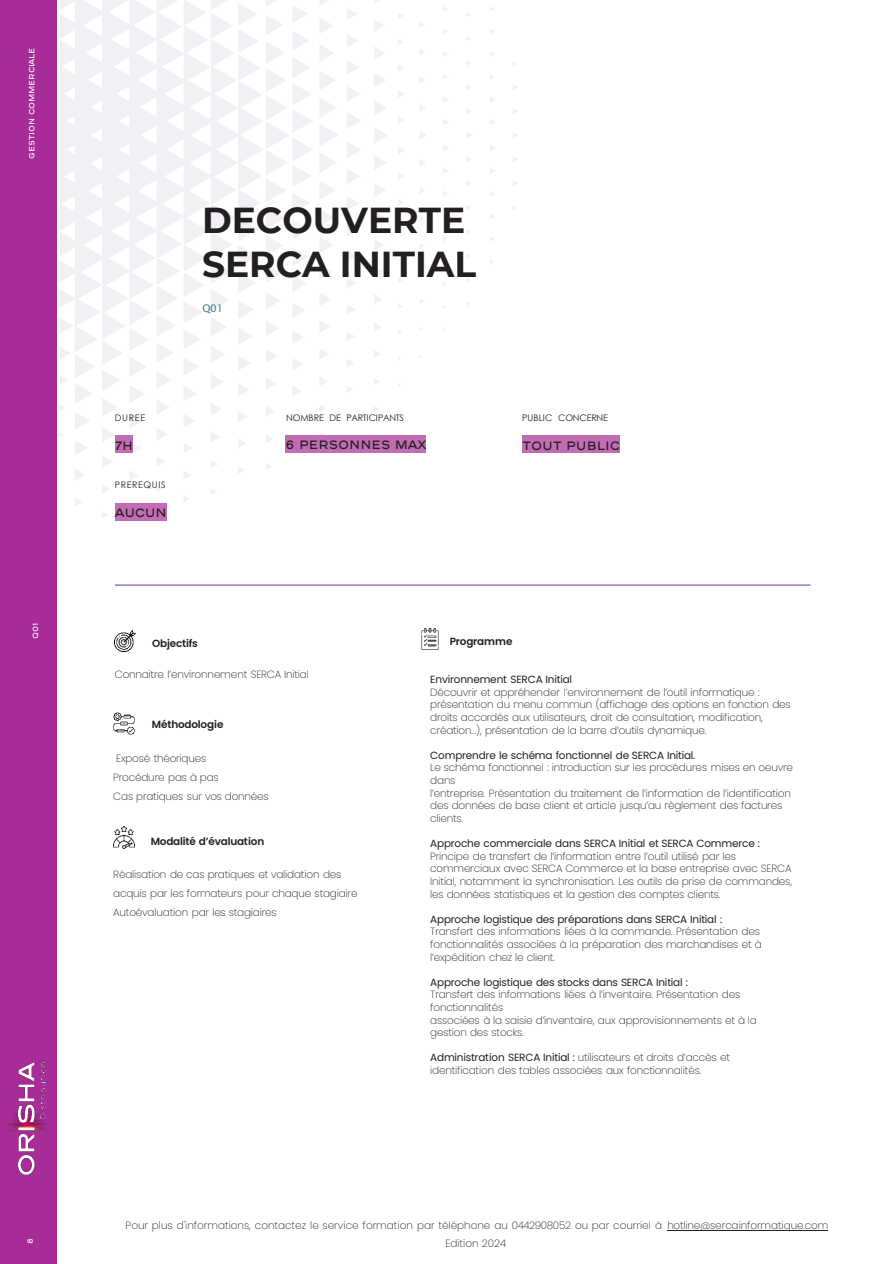
<style>
.page{position:relative;width:893px;height:1264px;background:#fff}
.page>*{position:absolute;margin:0;border:0;box-sizing:border-box;transform-origin:0 0}
.t1{font:700 36px "Montserrat";color:#231f20}
.t2{font:12px "AB Chanel Corpo";letter-spacing:-.005em;color:#231f20}
.t3{font:200 10.5px/12.6px "Poppins";letter-spacing:-.02em;color:#231f20}
.t4{font:10.5px "Poppins";letter-spacing:-.02em;color:#231f20}
.t5{font:600 10.5px "Poppins";letter-spacing:-.015em;color:#231f20}
.t6{font:200 10.5px "Poppins";color:#231f20}
.t7{font:10.5px "Lucida Sans Unicode";color:#3e7a93}
.t8{font:9px "Century Gothic";color:#231f20}
.t9{font:9px "Century Gothic";letter-spacing:.065em;color:#231f20}
.t10{font:7.5px "AB Chanel Corpo";letter-spacing:-.015em;color:#fff}
.s1{font-weight:400}
</style>
<div class="page">
<svg style="left:59px;top:0;width:459px;height:518px"></svg>
<div style="left:0;top:0;width:57px;height:1263px;background:#a82c97"></div>
<div style="left:115px;top:503px;width:51px;height:17px;background:#c26cb6"></div>
<div style="left:285px;top:435px;width:14px;height:17px;background:#c26cb6"></div>
<div style="left:299px;top:435px;width:96px;height:17px;background:#c26cb6"></div>
<div style="left:395px;top:435px;width:31px;height:17px;background:#c26cb6"></div>
<div style="left:115px;top:435px;width:7px;height:17px;background:#c26cb6"></div>
<div style="left:122px;top:435px;width:11px;height:17px;background:#c26cb6"></div>
<hr style="left:115px;top:584px;width:695px;height:1px;background:#7030a0">
<div style="left:522px;top:435px;width:98px;height:17px;background:#c26cb6"></div>
<hr style="left:667px;top:1229px;width:161px;height:1px;background:#231f20">
<img style="left:7px;top:1062px;width:41px;height:113px">
<img style="left:113px;top:712px;width:21px;height:22px">
<img style="left:113px;top:826px;width:21px;height:21px">
<img style="left:114px;top:630px;width:21px;height:21px">
<img style="left:421px;top:628px;width:18px;height:21px">
<p class="t10" style="left:27px;top:159px;width:113px;rotate:-90deg">GESTION COMMERCIALE</p>
<p class="t10" style="left:31px;top:638px;width:18px;rotate:-90deg">Q01</p>
<p class="t10" style="left:26px;top:1243px;width:7px;rotate:-90deg">8</p>
<p class="t1" style="left:202px;top:194px;width:265px">DECOUVERTE</p>
<p class="t1" style="left:202px;top:238px;width:276px">SERCA INITIAL</p>
<p class="t7" style="left:202px;top:300px;width:23px">Q01</p>
<p class="t8" style="left:115px;top:411px;width:32px">DUREE</p>
<p class="t2" style="left:115px;top:438px;width:20px">7h</p>
<p class="t9" style="left:115px;top:478px;width:52px">PREREQUIS</p>
<p class="t2" style="left:115px;top:506px;width:53px">AUCUN</p>
<p class="t8" style="left:286px;top:411px;width:119px">NOMBRE DE PARTICIPANTS</p>
<p class="t2" style="left:285px;top:438px;width:142px">6 PERSONNES MAX</p>
<p class="t8" style="left:522px;top:411px;width:87px">PUBLIC CONCERNE</p>
<p class="t2" style="left:522px;top:438px;width:99px">TOUT PUBLIC</p>
<p class="t5" style="left:152px;top:637px;width:47px">Objectifs</p>
<p class="t5" style="left:450px;top:635px;width:64px">Programme</p>
<p class="t3" style="left:115px;top:667px;width:196px">Connaitre l’environnement SERCA Initial</p>
<p class="t4" style="left:430px;top:673px;width:143px">Environnement SERCA Initial</p>
<p class="t3" style="left:430px;top:685px;width:362px">Découvrir et appréhender l’environnement de l’outil informatique : présentation du menu commun (affichage des options en fonction des droits accordés aux utilisateurs, droit de consultation, modification, création…), présentation de la barre d’outils dynamique.</p>
<p class="t4" style="left:430px;top:748px;width:267px">Comprendre le schéma fonctionnel de SERCA Initial.</p>
<p class="t3" style="left:430px;top:761px;width:364px">Le schéma fonctionnel : introduction sur les procédures mises en oeuvre dans</p>
<p class="t3" style="left:430px;top:786px;width:362px">l’entreprise. Présentation du traitement de l’information de l’identification des données de base client et article jusqu’au règlement des factures clients.</p>
<p class="t4" style="left:430px;top:837px;width:331px">Approche commerciale dans SERCA Initial et SERCA Commerce :</p>
<p class="t3" style="left:430px;top:849px;width:363px">Principe de transfert de l’information entre l’outil utilisé par les commerciaux avec SERCA Commerce et la base entreprise avec SERCA Initial, notamment la synchronisation. Les outils de prise de commandes, les données statistiques et la gestion des comptes clients.</p>
<p class="t4" style="left:430px;top:912px;width:293px">Approche logistique des préparations dans SERCA Initial :</p>
<p class="t3" style="left:430px;top:925px;width:333px">Transfert des informations liées à la commande. Présentation des fonctionnalités associées à la préparation des marchandises et à l’expédition chez le client.</p>
<p class="t4" style="left:430px;top:975px;width:259px">Approche logistique des stocks dans SERCA Initial :</p>
<p class="t3" style="left:430px;top:988px;width:311px">Transfert des informations liées à l’inventaire. Présentation des fonctionnalités</p>
<p class="t3" style="left:430px;top:1013px;width:328px">associées à la saisie d’inventaire, aux approvisionnements et à la gestion des stocks.</p>
<p class="t3" style="left:430px;top:1051px;width:301px"><span class="s1">Administration SERCA Initial :</span> utilisateurs et droits d’accès et identification des tables associées aux fonctionnalités.</p>
<p class="t5" style="left:152px;top:718px;width:73px">Méthodologie</p>
<p class="t3" style="left:116px;top:751px;width:91px">Exposé théoriques</p>
<p class="t3" style="left:113px;top:770px;width:107px">Procédure pas à pas</p>
<p class="t3" style="left:113px;top:789px;width:157px">Cas pratiques sur vos données</p>
<p class="t5" style="left:151px;top:835px;width:115px">Modalité d’évaluation</p>
<p class="t3" style="left:113px;top:865px;width:246px;line-height:18.9px">Réalisation de cas pratiques et validation des acquis par les formateurs pour chaque stagiaire</p>
<p class="t3" style="left:113px;top:905px;width:165px">Autoévaluation par les stagiaires</p>
<p class="t3" style="left:125px;top:1218px;width:704px">Pour plus d'informations, contactez le service formation par téléphone au 0442908052 ou par courriel à hotline@sercainformatique.com</p>
<p class="t6" style="left:445px;top:1236px;width:62px">Edition 2024</p>
</div>
